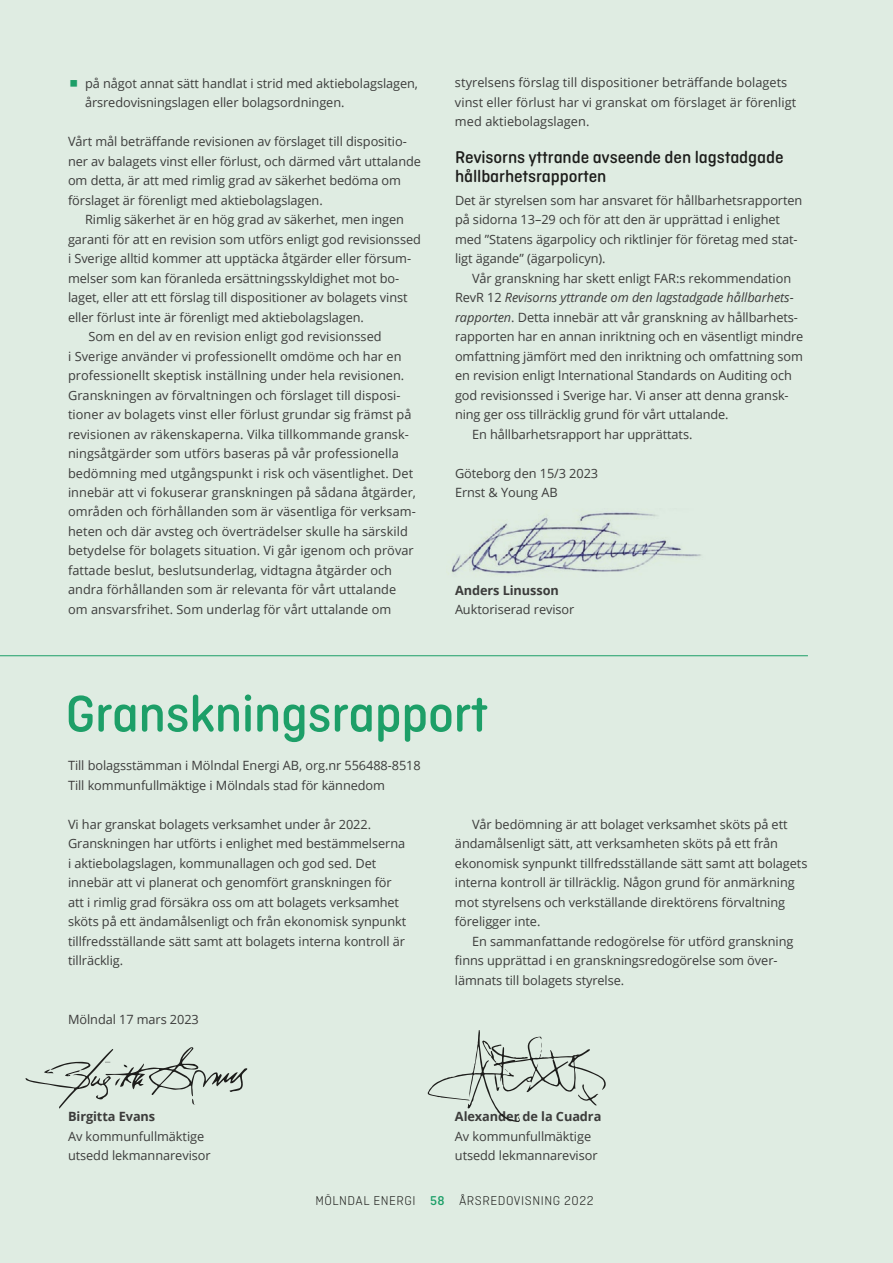
<style>
.page{position:relative;width:893px;height:1263px;background:#dfece2}
.page>*{position:absolute;margin:0;border:0;box-sizing:border-box;transform-origin:0 0}
.t1{font:500 54px "Ciutadella Rounded";letter-spacing:-.01em;color:#1d9f68}
.t2{font:500 18px/19.5px "Ciutadella Rounded";letter-spacing:-.005em;color:#1d1d1b}
.t3{font:300 13.5px "Ciutadella Rounded";letter-spacing:.04em;color:#1d1d1b}
.t4{font:12.75px/19.5px "Open Sans";letter-spacing:-.005em;color:#3c3c3b}
.t5{font:italic 12.75px "Open Sans";letter-spacing:-.005em;color:#3c3c3b}
.t6{font:700 12.75px "Open Sans";letter-spacing:-.005em;color:#3c3c3b}
.s1{font-style:normal}
.s2{font-style:italic}
.s3{font-weight:500;color:#1d9f68}
</style>
<div class="page">
<hr style="left:0;top:655px;width:808px;height:1px;background:#1d9f68">
<svg style="left:25px;top:1047px;width:223px;height:62px"></svg>
<svg style="left:427px;top:1030px;width:179px;height:92px"></svg>
<img style="left:451px;top:512px;width:250px;height:62px">
<p class="t4" style="left:85px;top:73px;width:334px">på något annat sätt handlat i strid med aktiebolagslagen, årsredovisningslagen eller bolagsordningen.</p>
<p class="t4" style="left:68px;top:131px;width:354px">Vårt mål beträffande revisionen av förslaget till dispositio&shy;ner av balagets vinst eller förlust, och därmed vårt uttalande om detta, är att med rimlig grad av säkerhet bedöma om förslaget är förenligt med aktiebolagslagen.</p>
<p class="t4" style="left:85px;top:209px;width:321px">Rimlig säkerhet är en hög grad av säkerhet, men ingen</p>
<p class="t4" style="left:68px;top:229px;width:354px">garanti för att en revision som utförs enligt god revisionssed</p>
<p class="t4" style="left:68px;top:248px;width:345px">i Sverige alltid kommer att upptäcka åtgärder eller försum-</p>
<p class="t4" style="left:68px;top:268px;width:333px">melser som kan föranleda ersättningsskyldighet mot bo-</p>
<p class="t4" style="left:68px;top:287px;width:341px">laget, eller att ett förslag till dispositioner av bolagets vinst</p>
<p class="t4" style="left:68px;top:307px;width:297px">eller förlust inte är förenligt med aktiebolagslagen.</p>
<p class="t4" style="left:88px;top:326px;width:295px">Som en del av en revision enligt god revisionssed</p>
<p class="t4" style="left:68px;top:346px;width:335px">i Sverige använder vi professionellt omdöme och har en</p>
<p class="t4" style="left:68px;top:365px;width:338px">professionellt skeptisk inställning under hela revisionen.</p>
<p class="t4" style="left:68px;top:385px;width:334px">Granskningen av förvaltningen och förslaget till disposi-</p>
<p class="t4" style="left:68px;top:404px;width:345px">tioner av bolagets vinst eller förlust grundar sig främst på</p>
<p class="t4" style="left:68px;top:424px;width:342px">revisionen av räkenskaperna. Vilka tillkommande gransk-</p>
<p class="t4" style="left:68px;top:443px;width:332px">ningsåtgärder som utförs baseras på vår professionella</p>
<p class="t4" style="left:68px;top:463px;width:347px">bedömning med utgångspunkt i risk och väsentlighet. Det</p>
<p class="t4" style="left:68px;top:482px;width:349px">innebär att vi fokuserar granskningen på sådana åtgärder,</p>
<p class="t4" style="left:68px;top:502px;width:349px">områden och förhållanden som är väsentliga för verksam-</p>
<p class="t4" style="left:68px;top:521px;width:341px">heten och där avsteg och överträdelser skulle ha särskild</p>
<p class="t4" style="left:68px;top:541px;width:347px">betydelse för bolagets situation. Vi går igenom och prövar</p>
<p class="t4" style="left:68px;top:560px;width:325px">fattade beslut, beslutsunderlag, vidtagna åtgärder och</p>
<p class="t4" style="left:68px;top:580px;width:330px">andra förhållanden som är relevanta för vårt uttalande</p>
<p class="t4" style="left:68px;top:599px;width:325px">om ansvarsfrihet. Som underlag för vårt uttalande om</p>
<p class="t4" style="left:455px;top:73px;width:343px">styrelsens förslag till dispositioner beträffande bolagets vinst eller förlust har vi granskat om förslaget är förenligt med aktiebolagslagen.</p>
<h2 class="t2" style="left:455px;top:147px;width:330px">Revisorns yttrande avseende den lagstadgade hållbarhetsrapporten</h2>
<p class="t4" style="left:455px;top:190px;width:349px">Det är styrelsen som har ansvaret för hållbarhetsrapporten på sidorna 13–29 och för att den är upprättad i enlighet med ”Statens ägarpolicy och riktlinjer för företag med stat&shy;ligt ägande” (ägarpolicyn).</p>
<p class="t4" style="left:472px;top:268px;width:321px">Vår granskning har skett enligt FAR:s rekommendation</p>
<p class="t5" style="left:455px;top:289px;width:340px"><span class="s1">RevR 12</span> Revisorns yttrande om den lagstadgade hållbarhets-</p>
<p class="t4" style="left:455px;top:307px;width:344px"><span class="s2">rapporten</span>. Detta innebär att vår granskning av hållbarhets-</p>
<p class="t4" style="left:455px;top:326px;width:350px">rapporten har en annan inriktning och en väsentligt mindre</p>
<p class="t4" style="left:455px;top:346px;width:349px">omfattning jämfört med den inriktning och omfattning som</p>
<p class="t4" style="left:455px;top:365px;width:338px">en revision enligt lnternational Standards on Auditing och</p>
<p class="t4" style="left:455px;top:385px;width:335px">god revisionssed i Sverige har. Vi anser att denna gransk-</p>
<p class="t4" style="left:455px;top:404px;width:275px">ning ger oss tillräcklig grund för vårt uttalande.</p>
<p class="t4" style="left:472px;top:424px;width:222px">En hållbarhetsrapport har upprättats.</p>
<p class="t4" style="left:455px;top:463px;width:145px">Göteborg den 15/3 2023<br>Ernst &amp; Young AB</p>
<p class="t6" style="left:455px;top:581px;width:105px">Anders Linusson</p>
<p class="t4" style="left:455px;top:599px;width:121px">Auktoriserad revisor</p>
<h1 class="t1" style="left:65px;top:683px;width:424px">Granskningsrapport</h1>
<p class="t4" style="left:68px;top:755px;width:354px">Till bolagsstämman i Mölndal Energi AB, org.nr 556488-8518<br>Till kommunfullmäktige i Mölndals stad för kännedom</p>
<p class="t4" style="left:68px;top:814px;width:340px">Vi har granskat bolagets verksamhet under år 2022.<br>Granskningen har utförts i enlighet med bestämmelserna i aktiebolagslagen, kommunallagen och god sed. Det innebär att vi planerat och genomfört granskningen för att i rimlig grad försäkra oss om att bolagets verksamhet sköts på ett ändamålsenligt och från ekonomisk synpunkt tillfredsställande sätt samt att bolagets interna kontroll är tillräcklig.</p>
<p class="t4" style="left:455px;top:814px;width:354px;text-indent:17px">Vår bedömning är att bolaget verksamhet sköts på ett ändamålsenligt sätt, att verksamheten sköts på ett från ekonomisk synpunkt tillfredsställande sätt samt att bolagets interna kontroll är tillräcklig. Någon grund för anmärkning mot styrelsens och verkställande direktörens förvaltning föreligger inte.</p>
<p class="t4" style="left:455px;top:931px;width:340px;text-indent:17px">En sammanfattande redogörelse för utförd granskning finns upprättad i en granskningsredogörelse som över&shy;lämnats till bolagets styrelse.</p>
<p class="t4" style="left:68px;top:1009px;width:132px">Mölndal 17 mars 2023</p>
<p class="t6" style="left:68px;top:1107px;width:89px">Birgitta Evans</p>
<p class="t4" style="left:68px;top:1126px;width:144px">Av kommunfullmäktige utsedd lekmannarevisor</p>
<p class="t6" style="left:455px;top:1107px;width:148px">Alexander de la Cuadra</p>
<p class="t4" style="left:455px;top:1126px;width:144px">Av kommunfullmäktige utsedd lekmannarevisor</p>
<p class="t3" style="left:315px;top:1193px;width:280px">MÖLNDAL ENERGI <span class="s3">58</span> ÅRSREDOVISNING 2022</p>
</div>
